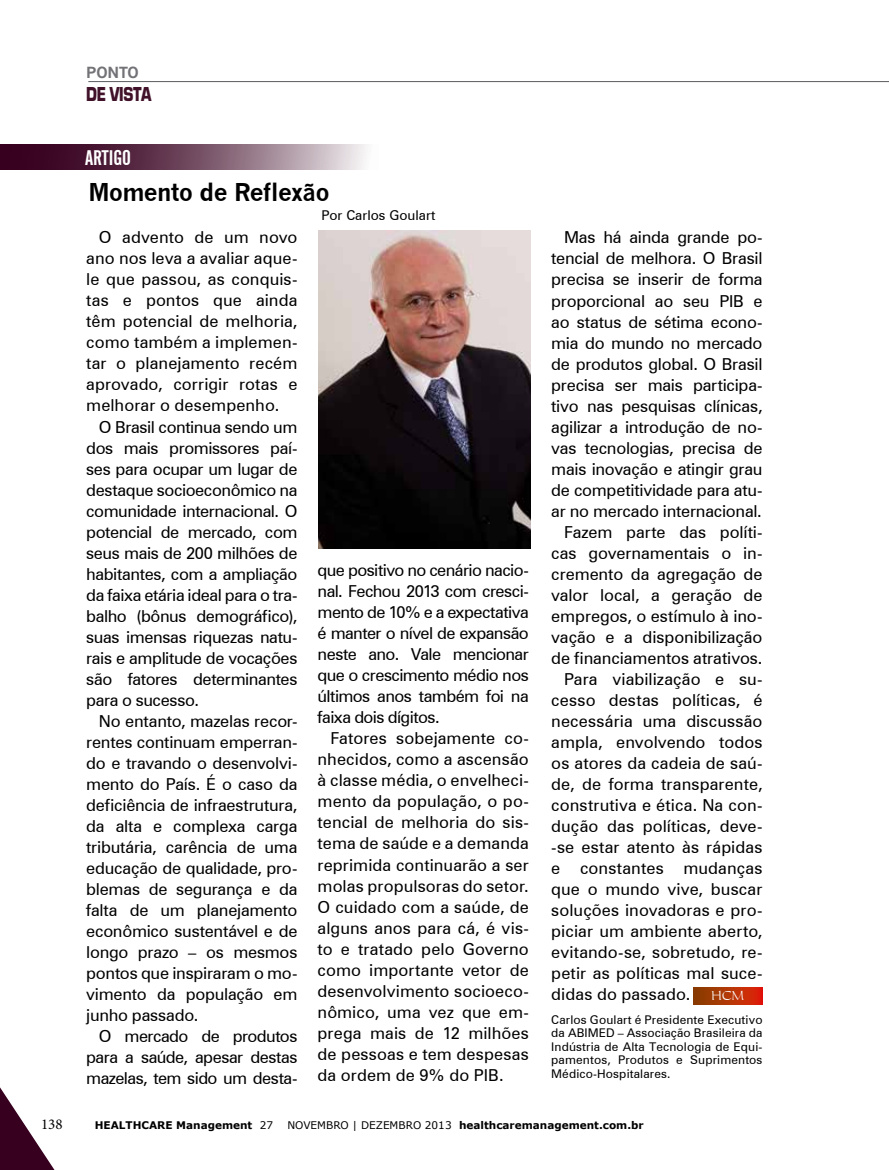
<style>
.page{position:relative;width:889px;height:1170px;background:#fff}
.page>*{position:absolute;margin:0;border:0;box-sizing:border-box;transform-origin:0 0}
.t1{font:700 24px "News Gothic";letter-spacing:-.02em;color:#000}
.t2{font:900 condensed 21px "Eurostile";color:#401129}
.t3{font:21px "Alternate Gothic No 2 BT";color:#fff}
.t4{font:16.5px/21px "Zurich BT";letter-spacing:-.01em;color:#000;text-align:justify}
.t5{font:16.5px "Zurich BT";letter-spacing:.01em;color:#000}
.t6{font:700 15px "News Gothic";color:#727277}
.t7{font:15px "Minion Pro";color:#000}
.t8{font:13.5px "Zurich BT";color:#000}
.t9{font:12px/13.5px "Zurich BT";letter-spacing:.01em;color:#000;text-align:justify}
.t10{font:12px "Carleton Normal";color:#fff}
.t11{font:700 10.5px "Verdana";color:#000}
.s1{font-weight:400}
</style>
<div class="page">
<hr style="left:88px;top:81px;width:801px;height:1px;background:#5b5b5f">
<svg style="left:0;top:1087px;width:54px;height:82px"></svg>
<svg style="left:0;top:144px;width:367px;height:26px;background:#7a566a"></svg>
<svg style="left:693px;top:987px;width:69px;height:16px"></svg>
<img style="left:319px;top:231px;width:211px;height:318px">
<p class="t6" style="left:86px;top:64px;width:54px">PONTO</p>
<p class="t2" style="left:86px;top:82px;width:67px">DE VISTA</p>
<p class="t3" style="left:85px;top:146px;width:47px">ARTIGO</p>
<h1 class="t1" style="left:88px;top:178px;width:243px">Momento de Reflexão</h1>
<p class="t8" style="left:321px;top:205px;width:115px">Por Carlos Goulart</p>
<p class="t4" style="left:86px;top:226px;width:213px;text-indent:13px">O advento de um novo ano nos leva a avaliar aque&shy;le que passou, as conquis&shy;tas e pontos que ainda têm potencial de melhoria, como também a implemen&shy;tar o planejamento recém aprovado, corrigir rotas e melhorar o desempenho.</p>
<p class="t4" style="left:86px;top:415px;width:213px;text-indent:13px">O Brasil continua sendo um dos mais promissores paí&shy;ses para ocupar um lugar de destaque socioeconômico na comunidade internacional. O potencial de mercado, com seus mais de 200 milhões de habitantes, com a ampliação da faixa etária ideal para o tra&shy;balho (bônus demográfico), suas imensas riquezas natu&shy;rais e amplitude de vocações são fatores determinantes para o sucesso.</p>
<p class="t4" style="left:86px;top:709px;width:213px;text-indent:13px">No entanto, mazelas recor&shy;rentes continuam emperran&shy;do e travando o desenvolvi&shy;mento do País. É o caso da deficiência de infraestrutura, da alta e complexa carga tributária, carência de uma educação de qualidade, pro&shy;blemas de segurança e da falta de um planejamento econômico sustentável e de longo prazo – os mesmos pontos que inspiraram o mo&shy;vimento da população em junho passado.</p>
<p class="t4" style="left:86px;top:1024px;width:213px;text-indent:13px">O mercado de produtos para a saúde, apesar destas mazelas, tem sido um desta-</p>
<p class="t4" style="left:317px;top:559px;width:213px">que positivo no cenário nacio&shy;nal. Fechou 2013 com cresci&shy;mento de 10% e a expectativa é manter o nível de expansão neste ano. Vale mencionar que o crescimento médio nos últimos anos também foi na faixa dois dígitos.</p>
<p class="t4" style="left:317px;top:727px;width:213px;text-indent:13px">Fatores sobejamente co&shy;nhecidos, como a ascensão à classe média, o envelheci&shy;mento da população, o po&shy;tencial de melhoria do sis&shy;tema de saúde e a demanda reprimida continuarão a ser molas propulsoras do setor.<br>O cuidado com a saúde, de alguns anos para cá, é vis&shy;to e tratado pelo Governo como importante vetor de desenvolvimento socioeco&shy;nômico, uma vez que em&shy;prega mais de 12 milhões de pessoas e tem despesas da ordem de 9% do PIB.</p>
<p class="t4" style="left:564px;top:226px;width:200px">Mas há ainda grande po-</p>
<p class="t4" style="left:551px;top:247px;width:213px">tencial de melhora. O Brasil</p>
<p class="t4" style="left:551px;top:268px;width:213px">precisa se inserir de forma</p>
<p class="t4" style="left:551px;top:289px;width:213px">proporcional ao seu PIB e</p>
<p class="t4" style="left:551px;top:310px;width:213px">ao status de sétima econo-</p>
<p class="t4" style="left:551px;top:331px;width:213px">mia do mundo no mercado</p>
<p class="t4" style="left:551px;top:352px;width:213px">de produtos global. O Brasil</p>
<p class="t4" style="left:551px;top:373px;width:213px">precisa ser mais participa-</p>
<p class="t4" style="left:551px;top:394px;width:213px">tivo nas pesquisas clínicas,</p>
<p class="t4" style="left:551px;top:415px;width:213px">agilizar a introdução de no-</p>
<p class="t4" style="left:551px;top:436px;width:213px">vas tecnologias, precisa de</p>
<p class="t4" style="left:551px;top:457px;width:213px">mais inovação e atingir grau</p>
<p class="t4" style="left:551px;top:478px;width:213px">de competitividade para atu-</p>
<p class="t4" style="left:551px;top:499px;width:212px">ar no mercado internacional.</p>
<p class="t4" style="left:564px;top:520px;width:200px">Fazem parte das políti-</p>
<p class="t4" style="left:551px;top:541px;width:213px">cas governamentais o in-</p>
<p class="t4" style="left:551px;top:562px;width:213px">cremento da agregação de</p>
<p class="t4" style="left:551px;top:583px;width:213px">valor local, a geração de</p>
<p class="t4" style="left:551px;top:604px;width:213px">empregos, o estímulo à ino-</p>
<p class="t4" style="left:551px;top:625px;width:213px">vação e a disponibilização</p>
<p class="t4" style="left:551px;top:646px;width:213px">de financiamentos atrativos.</p>
<p class="t4" style="left:564px;top:667px;width:200px">Para viabilização e su-</p>
<p class="t5" style="left:551px;top:688px;width:213px">cesso destas políticas, é</p>
<p class="t4" style="left:551px;top:709px;width:213px">necessária uma discussão</p>
<p class="t4" style="left:551px;top:730px;width:213px">ampla, envolvendo todos</p>
<p class="t4" style="left:551px;top:751px;width:213px">os atores da cadeia de saú-</p>
<p class="t4" style="left:551px;top:772px;width:213px">de, de forma transparente,</p>
<p class="t5" style="left:551px;top:793px;width:213px">construtiva e ética. Na con-</p>
<p class="t4" style="left:551px;top:814px;width:213px">dução das políticas, deve-</p>
<p class="t4" style="left:551px;top:835px;width:213px">-se estar atento às rápidas</p>
<p class="t4" style="left:551px;top:856px;width:213px">e constantes mudanças</p>
<p class="t4" style="left:551px;top:877px;width:213px">que o mundo vive, buscar</p>
<p class="t4" style="left:551px;top:898px;width:213px">soluções inovadoras e pro-</p>
<p class="t4" style="left:551px;top:919px;width:213px">piciar um ambiente aberto,</p>
<p class="t4" style="left:551px;top:940px;width:213px">evitando-se, sobretudo, re-</p>
<p class="t4" style="left:551px;top:961px;width:213px">petir as políticas mal suce-</p>
<p class="t4" style="left:551px;top:982px;width:141px">didas do passado.</p>
<p class="t10" style="left:711px;top:987px;width:35px">HCM</p>
<p class="t9" style="left:551px;top:1012px;width:213px">Carlos Goulart é Presidente Executivo da ABIMED – Associação Brasileira da Indústria de Alta Tecnologia de Equi&shy;pamentos, Produtos e Suprimentos Médico-Hospitalares.</p>
<p class="t7" style="left:41px;top:1114px;width:23px">138</p>
<p class="t11" style="left:95px;top:1117px;width:180px">HEALTHCARE Management <span class="s1">27</span></p>
<p class="t11" style="left:287px;top:1117px;width:358px"><span class="s1">NOVEMBRO | DEZEMBRO 2013</span> healthcaremanagement.com.br</p>
</div>
